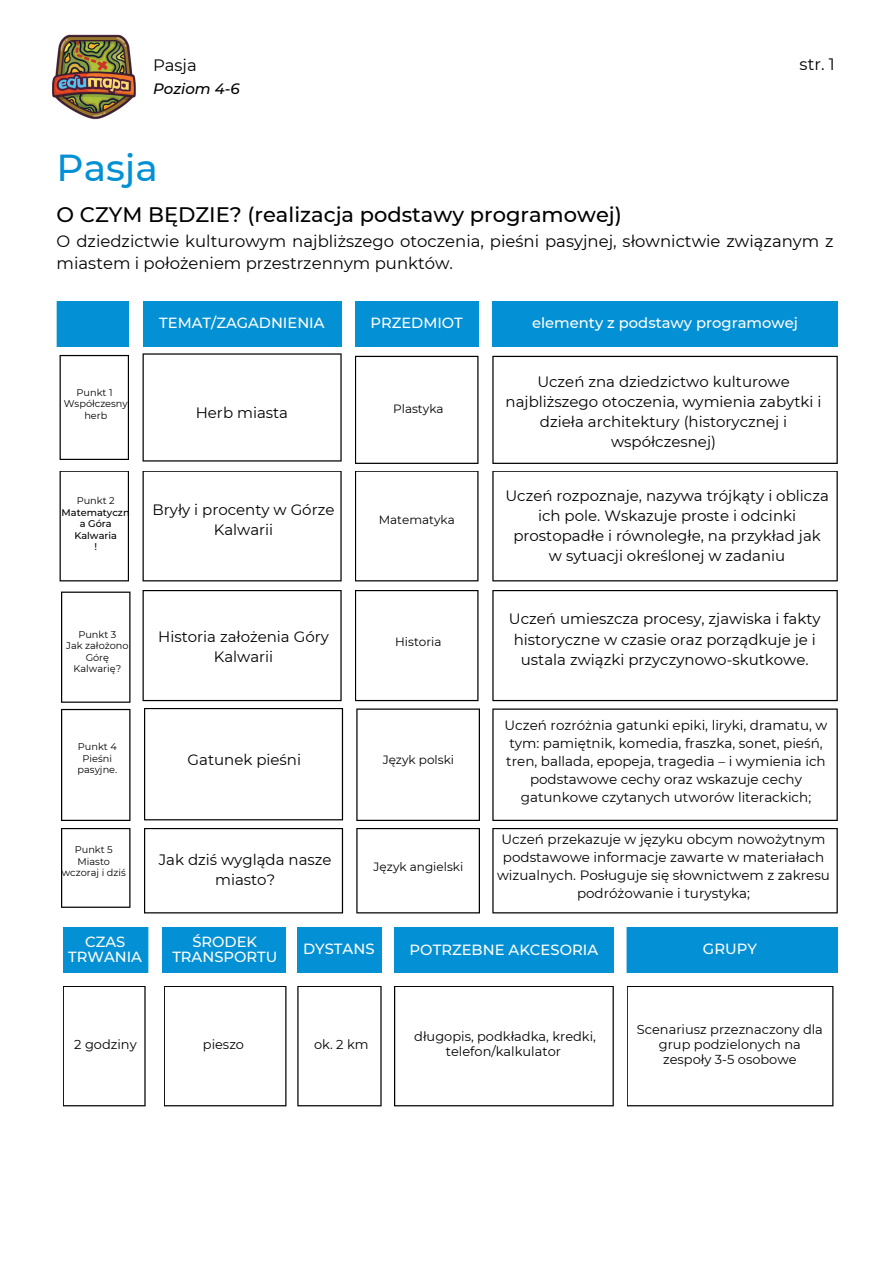
<style>
.page{position:relative;width:893px;height:1264px;background:#fff}
.page>*{position:absolute;margin:0;border:0;box-sizing:border-box;transform-origin:0 0}
.t1{font:500 37.5px "Montserrat";color:#0490d4}
.t2{font:500 21px "Montserrat";color:#000}
.t3{font:16.5px/22.5px "Montserrat";color:#000}
.t4{font:15px/20.2px "Montserrat";color:#000;text-align:center}
.t5{font:italic 500 15px "Montserrat";color:#000}
.t6{font:500 14.7px/15.8px "Montserrat";color:#fff;text-align:center}
.t7{font:13.5px/18px "Montserrat";color:#000;text-align:center}
.t8{font:12.9px/15.1px "Montserrat";color:#000;text-align:center}
.t9{font:12px "Montserrat";color:#000}
.t10{font:9.75px/11.4px "Montserrat";color:#000;text-align:center}
.t11{font:500 9.75px/11.4px "Montserrat";color:#000;text-align:center}
</style>
<div class="page">
<div style="left:57px;top:301px;width:72px;height:46px;background:#0490d4"></div>
<div style="left:355px;top:301px;width:123px;height:46px;background:#0490d4"></div>
<div style="left:143px;top:301px;width:198px;height:46px;background:#0490d4"></div>
<div style="left:492px;top:301px;width:345px;height:46px;background:#0490d4"></div>
<svg style="left:142px;top:353px;width:199px;height:108px"></svg>
<svg style="left:142px;top:471px;width:199px;height:110px"></svg>
<svg style="left:142px;top:590px;width:199px;height:111px"></svg>
<svg style="left:144px;top:708px;width:199px;height:112px"></svg>
<svg style="left:355px;top:356px;width:123px;height:108px"></svg>
<svg style="left:355px;top:471px;width:123px;height:110px"></svg>
<svg style="left:355px;top:590px;width:123px;height:111px"></svg>
<svg style="left:356px;top:708px;width:124px;height:113px"></svg>
<svg style="left:492px;top:356px;width:345px;height:108px"></svg>
<svg style="left:492px;top:471px;width:345px;height:110px"></svg>
<svg style="left:492px;top:590px;width:345px;height:111px"></svg>
<svg style="left:492px;top:708px;width:345px;height:113px"></svg>
<svg style="left:60px;top:355px;width:69px;height:105px"></svg>
<svg style="left:60px;top:471px;width:69px;height:110px"></svg>
<svg style="left:61px;top:591px;width:69px;height:111px"></svg>
<svg style="left:61px;top:709px;width:69px;height:112px"></svg>
<img style="left:52px;top:34px;width:84px;height:86px">
<svg style="left:492px;top:828px;width:345px;height:85px"></svg>
<svg style="left:144px;top:828px;width:199px;height:85px"></svg>
<svg style="left:356px;top:828px;width:124px;height:85px"></svg>
<svg style="left:61px;top:828px;width:69px;height:79px"></svg>
<div style="left:162px;top:927px;width:124px;height:46px;background:#0490d4"></div>
<div style="left:63px;top:927px;width:85px;height:45px;background:#0490d4"></div>
<div style="left:297px;top:927px;width:84px;height:45px;background:#0490d4"></div>
<div style="left:394px;top:927px;width:219px;height:45px;background:#0490d4"></div>
<div style="left:626px;top:927px;width:211px;height:45px;background:#0490d4"></div>
<svg style="left:63px;top:986px;width:82px;height:120px"></svg>
<svg style="left:164px;top:986px;width:122px;height:120px"></svg>
<svg style="left:297px;top:986px;width:84px;height:120px"></svg>
<svg style="left:627px;top:986px;width:206px;height:120px"></svg>
<svg style="left:394px;top:986px;width:219px;height:120px"></svg>
<p class="t3" style="left:153px;top:53px;width:45px">Pasja</p>
<p class="t5" style="left:153px;top:79px;width:88px">Poziom 4-6</p>
<p class="t3" style="left:799px;top:52px;width:37px">str. 1</p>
<p class="t1" style="left:57px;top:145px;width:103px">Pasja</p>
<p class="t2" style="left:57px;top:201px;width:566px">O CZYM BĘDZIE? (realizacja podstawy programowej)</p>
<p class="t3" style="left:57px;top:229px;width:778px">O dziedzictwie kulturowym najbliższego otoczenia, pieśni pasyjnej, słownictwie związanym z miastem i położeniem przestrzennym punktów.</p>
<p class="t10" style="left:76px;top:387px;width:38px">Punkt 1</p>
<p class="t10" style="left:64px;top:398px;width:66px">Współczesny herb</p>
<p class="t10" style="left:77px;top:495px;width:40px">Punkt 2</p>
<p class="t11" style="left:62px;top:506px;width:69px">Matematyczn a Góra<br>Kalwaria</p>
<p class="t11" style="left:94px;top:540px;width:4px">!</p>
<p class="t10" style="left:78px;top:628px;width:40px">Punkt 3</p>
<p class="t10" style="left:66px;top:640px;width:64px">Jak założono<br>Górę<br>Kalwarię?</p>
<p class="t10" style="left:78px;top:741px;width:40px">Punkt 4</p>
<p class="t10" style="left:78px;top:752px;width:41px">Pieśni pasyjne.</p>
<p class="t10" style="left:75px;top:844px;width:40px">Punkt 5</p>
<p class="t10" style="left:62px;top:855px;width:66px">Miasto wczoraj i dziś</p>
<p class="t6" style="left:159px;top:315px;width:167px">TEMAT/ZAGADNIENIA</p>
<p class="t6" style="left:370px;top:315px;width:94px">PRZEDMIOT</p>
<p class="t6" style="left:532px;top:314px;width:267px">elementy z podstawy programowej</p>
<p class="t4" style="left:196px;top:402px;width:94px">Herb miasta</p>
<p class="t9" style="left:393px;top:401px;width:52px">Plastyka</p>
<p class="t4" style="left:153px;top:499px;width:183px">Bryły i procenty w Górze<br>Kalwarii</p>
<p class="t9" style="left:379px;top:512px;width:78px">Matematyka</p>
<p class="t4" style="left:158px;top:626px;width:172px">Historia założenia Góry<br>Kalwarii</p>
<p class="t9" style="left:395px;top:634px;width:48px">Historia</p>
<p class="t4" style="left:188px;top:749px;width:115px">Gatunek pieśni</p>
<p class="t9" style="left:382px;top:752px;width:73px">Język polski</p>
<p class="t4" style="left:159px;top:849px;width:174px">Jak dziś wygląda nasze miasto?</p>
<p class="t9" style="left:373px;top:859px;width:91px">Język angielski</p>
<p class="t4" style="left:505px;top:371px;width:317px">Uczeń zna dziedzictwo kulturowe najbliższego otoczenia, wymienia zabytki i dzieła architektury (historycznej i współczesnej)</p>
<p class="t4" style="left:505px;top:485px;width:325px">Uczeń rozpoznaje, nazywa trójkąty i oblicza ich pole. Wskazuje proste i odcinki prostopadłe i równoległe, na przykład jak w sytuacji określonej w zadaniu</p>
<p class="t4" style="left:509px;top:609px;width:313px">Uczeń umieszcza procesy, zjawiska i fakty historyczne w czasie oraz porządkuje je i ustala związki przyczynowo-skutkowe.</p>
<p class="t7" style="left:504px;top:715px;width:324px">Uczeń rozróżnia gatunki epiki, liryki, dramatu, w tym: pamiętnik, komedia, fraszka, sonet, pieśń, tren, ballada, epopeja, tragedia – i wymienia ich podstawowe cechy oraz wskazuje cechy gatunkowe czytanych utworów literackich;</p>
<p class="t7" style="left:497px;top:830px;width:334px">Uczeń przekazuje w języku obcym nowożytnym podstawowe informacje zawarte w materiałach wizualnych. Posługuje się słownictwem z zakresu podróżowanie i turystyka;</p>
<p class="t6" style="left:68px;top:933px;width:75px">CZAS<br>TRWANIA</p>
<p class="t6" style="left:192px;top:933px;width:66px">ŚRODEK</p>
<p class="t6" style="left:172px;top:949px;width:106px">TRANSPORTU</p>
<p class="t8" style="left:74px;top:1036px;width:64px">2 godziny</p>
<p class="t8" style="left:203px;top:1036px;width:43px">pieszo</p>
<p class="t6" style="left:303px;top:941px;width:73px">DYSTANS</p>
<p class="t6" style="left:409px;top:941px;width:190px">POTRZEBNE AKCESORIA</p>
<p class="t6" style="left:703px;top:941px;width:55px">GRUPY</p>
<p class="t8" style="left:314px;top:1036px;width:56px">ok. 2 km</p>
<p class="t8" style="left:414px;top:1028px;width:183px">długopis, podkładka, kredki, telefon/kalkulator</p>
<p class="t8" style="left:636px;top:1021px;width:187px">Scenariusz przeznaczony dla grup podzielonych na zespoły 3-5 osobowe</p>
</div>
